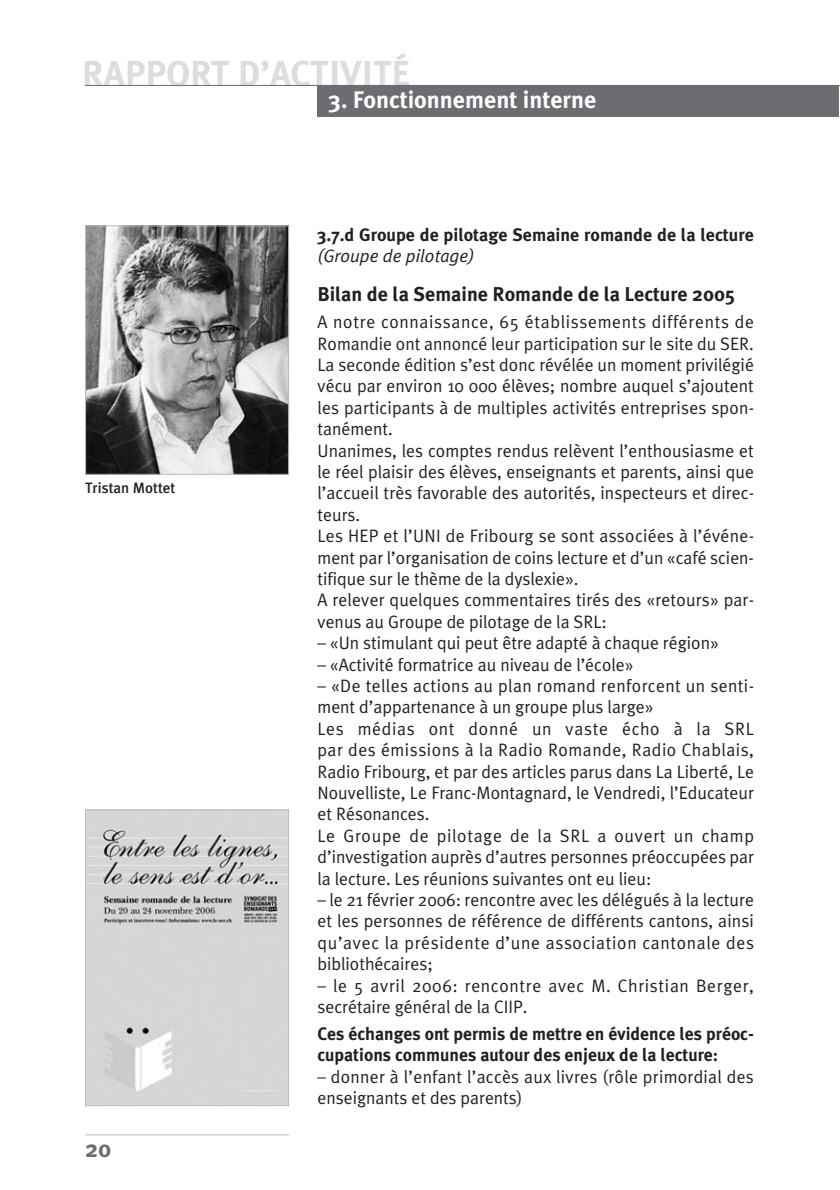
<style>
.page{position:relative;width:840px;height:1190px;background:#fff}
.page>*{position:absolute;margin:0;border:0;box-sizing:border-box;transform-origin:0 0}
.t1{font:700 36px "Meta Plus";color:#dcdddf}
.t2{font:700 24px "Meta Plus";color:#fff}
.t3{font:700 24px "Meta Plus";color:#6c6d70}
.t4{font:700 20px "Meta Plus";color:#231f20}
.t5{font:18px/21.4px "Meta Plus Normal";color:#231f20}
.t6{font:700 18px/21.4px "Meta Plus";color:#231f20}
.t7{font:18px/21.4px "Meta Plus Normal";letter-spacing:.035em;color:#231f20}
.t8{font:italic 18px "Meta Plus Normal";color:#231f20}
.t9{font:500 15px "Meta Plus";color:#231f20}
</style>
<div class="page">
<div style="left:317px;top:85px;width:522px;height:31px;background:#6c6d70"></div>
<hr style="left:85px;top:85px;width:754px;height:1px;background:#6c6d70">
<hr style="left:85px;top:1134px;width:204px;height:1px;background:#bcbdc0">
<img style="left:87px;top:227px;width:200px;height:246px">
<div style="left:85px;top:225px;width:204px;height:250px;border:1px solid #bcbdc0"></div>
<img style="left:87px;top:811px;width:200px;height:293px">
<div style="left:85px;top:809px;width:204px;height:297px;border:1px solid #bcbdc0"></div>
<h1 class="t1" style="left:82px;top:60px;width:330px">RAPPORT D’ACTIVITÉ</h1>
<h2 class="t2" style="left:329px;top:90px;width:269px">3. Fonctionnement interne</h2>
<p class="t9" style="left:85px;top:482px;width:92px">Tristan Mottet</p>
<h2 class="t3" style="left:85px;top:1139px;width:28px">20</h2>
<p class="t6" style="left:317px;top:225px;width:438px">3.7.d Groupe de pilotage Semaine romande de la lecture</p>
<p class="t8" style="left:317px;top:249px;width:159px">(Groupe de pilotage)</p>
<p class="t4" style="left:317px;top:286px;width:419px">Bilan de la Semaine Romande de la Lecture 2005</p>
<p class="t5" style="left:317px;top:313px;width:438px">A notre connaissance, 65 établissements différents de Romandie ont annoncé leur participation sur le site du SER.<br>La seconde édition s’est donc révélée un moment privilégié vécu par environ 10 000 élèves; nombre auquel s’ajoutent les participants à de multiples activités entreprises spon&shy;tanément.<br>Unanimes, les comptes rendus relèvent l’enthousiasme et le réel plaisir des élèves, enseignants et parents, ainsi que l’accueil très favorable des autorités, inspecteurs et direc&shy;teurs.<br>Les HEP et l’UNI de Fribourg se sont associées à l’événe&shy;ment par l’organisation de coins lecture et d’un «café scien&shy;tifique sur le thème de la dyslexie».<br>A relever quelques commentaires tirés des «retours» par&shy;venus au Groupe de pilotage de la SRL:</p>
<p class="t5" style="left:317px;top:634px;width:403px">– «Un stimulant qui peut être adapté à chaque région»</p>
<p class="t5" style="left:317px;top:655px;width:318px">– «Activité formatrice au niveau de l’école»</p>
<p class="t5" style="left:317px;top:676px;width:438px">– «De telles actions au plan romand renforcent un senti&shy;ment d’appartenance à un groupe plus large»<br>Les médias ont donné un vaste écho à la SRL par des émissions à la Radio Romande, Radio Chablais, Radio Fribourg, et par des articles parus dans La Liberté, Le Nouvelliste, Le Franc-Montagnard, le Vendredi, l’Educateur et Résonances.<br>Le Groupe de pilotage de la SRL a ouvert un champ d’investigation auprès d’autres personnes préoccupées par la lecture. Les réunions suivantes ont eu lieu:</p>
<p class="t5" style="left:317px;top:890px;width:438px;text-align:justify">– le 21 février 2006: rencontre avec les délégués à la lecture et les personnes de référence de différents cantons, ainsi qu’avec la présidente d’une association cantonale des bibliothécaires;</p>
<p class="t7" style="left:317px;top:976px;width:438px">– le 5 avril 2006: rencontre avec M. Christian Berger, secrétaire général de la CIIP.</p>
<p class="t6" style="left:317px;top:1024px;width:438px">Ces échanges ont permis de mettre en évidence les préoc&shy;cupations communes autour des enjeux de la lecture:</p>
<p class="t5" style="left:317px;top:1067px;width:438px">– donner à l’enfant l’accès aux livres (rôle primordial des enseignants et des parents)</p>
</div>
